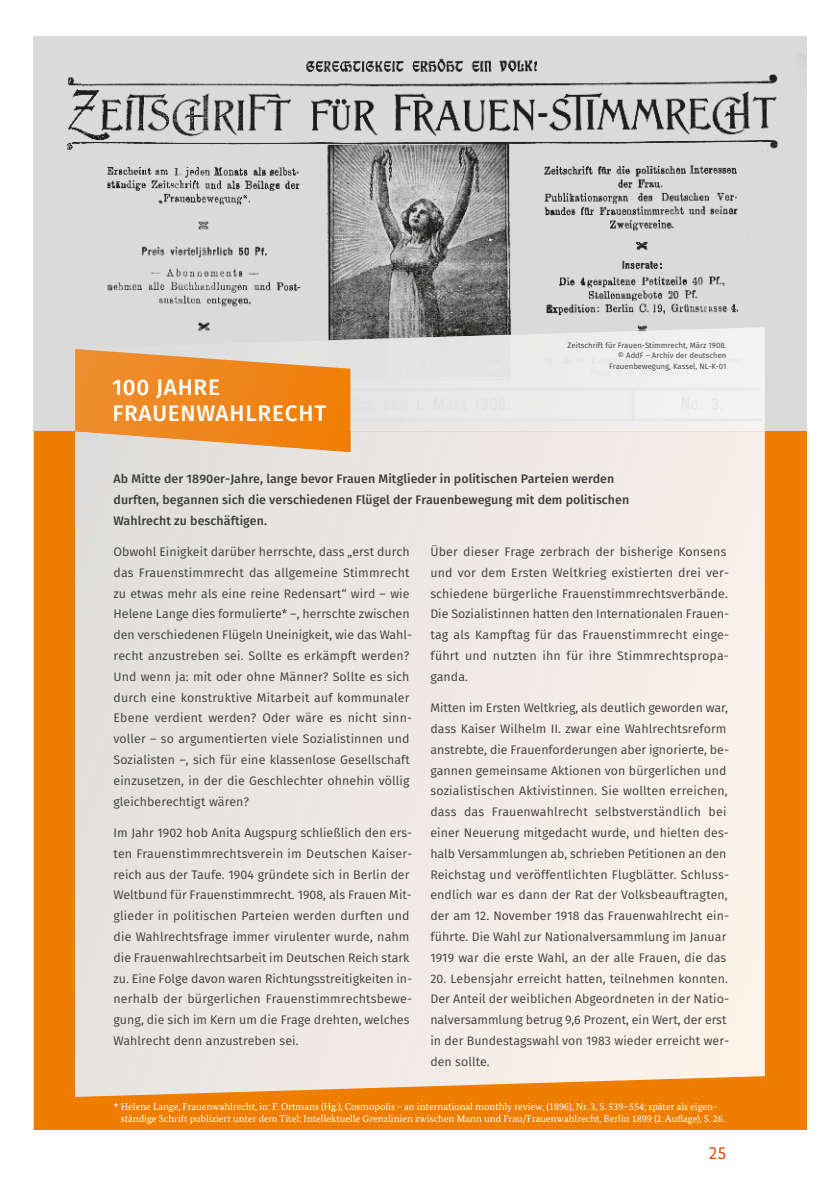
<style>
.page{position:relative;width:840px;height:1191px;background:#fff}
.page>*{position:absolute;margin:0;border:0;box-sizing:border-box;transform-origin:0 0}
.t1{font:500 22.4px/26px "Fira Sans";letter-spacing:.035em;color:#fff}
.t2{font:18px "Bundes Sans";color:#e04b0d}
.t3{font:12.8px "Fira Sans";letter-spacing:.035em;color:#fff}
.t4{font:12.4px/20.8px "Fira Sans";letter-spacing:.005em;color:#3c3c3b}
.t5{font:500 12.4px/20.8px "Fira Sans";letter-spacing:.005em;color:#3c3c3b}
.t6{font:10px/12px "Bundes Serif";color:#fff}
.t7{font:7.8px/10.4px "Fira Sans";color:#3c3c3b;text-align:right}
</style>
<div class="page">
<div style="left:33px;top:36px;width:773px;height:428px;background:#dadada"></div>
<img style="left:67px;top:54px;width:739px;height:377px">
<div style="left:33px;top:431px;width:773px;height:698px;background:#ef7d00"></div>
<img style="left:75px;top:327px;width:689px;height:770px">
<img style="left:75px;top:349px;width:275px;height:103px">
<p class="t1" style="left:112px;top:374px;width:215px">100 JAHRE<br>FRAUENWAHLRECHT</p>
<p class="t7" style="left:567px;top:340px;width:160px">Zeitschrift für Frauen-Stimmrecht, März 1908. © AddF – Archiv der deutschen<br>Frauenbewegung, Kassel, NL-K-01</p>
<p class="t5" style="left:113px;top:468px;width:517px">Ab Mitte der 1890er-Jahre, lange bevor Frauen Mitglieder in politischen Parteien werden durften, begannen sich die verschiedenen Flügel der Frauenbewegung mit dem politischen<br>Wahlrecht zu beschäftigen.</p>
<p class="t4" style="left:113px;top:541px;width:300px">Obwohl Einigkeit darüber herrschte, dass „erst durch das Frauenstimmrecht das allgemeine Stimmrecht zu etwas mehr als eine reine Redensart“ wird – wie Helene Lange dies formulierte* –, herrschte zwischen den verschiedenen Flügeln Uneinigkeit, wie das Wahl&shy;recht anzustreben sei. Sollte es erkämpft werden?<br>Und wenn ja: mit oder ohne Männer? Sollte es sich durch eine konstruktive Mitarbeit auf kommunaler Ebene verdient werden? Oder wäre es nicht sinn - voller – so argumentierten viele Sozialistinnen und Sozialisten –, sich für eine klassenlose Gesellschaft einzusetzen, in der die Geschlechter ohnehin völlig gleichberechtigt wären?</p>
<p class="t4" style="left:113px;top:822px;width:300px">Im Jahr 1902 hob Anita Augspurg schließlich den ers&shy;ten Frauenstimmrechtsverein im Deutschen Kaiser&shy;reich aus der Taufe. 1904 gründete sich in Berlin der Weltbund für Frauenstimmrecht. 1908, als Frauen Mit&shy;glieder in politischen Parteien werden durften und die Wahlrechtsfrage immer virulenter wurde, nahm die Frauenwahlrechtsarbeit im Deutschen Reich stark zu. Eine Folge davon waren Richtungsstreitigkeiten in&shy;nerhalb der bürgerlichen Frauenstimmrechtsbewe&shy;gung, die sich im Kern um die Frage drehten, welches Wahlrecht denn anzustreben sei.</p>
<p class="t4" style="left:430px;top:541px;width:300px">Über dieser Frage zerbrach der bisherige Konsens und vor dem Ersten Weltkrieg existierten drei ver&shy;schiedene bürgerliche Frauenstimmrechtsverbände.<br>Die Sozialistinnen hatten den Internationalen Frauen - tag als Kampftag für das Frauenstimmrecht einge&shy;führt und nutzten ihn für ihre Stimmrechtspro pa - ganda.</p>
<p class="t4" style="left:430px;top:697px;width:300px">Mitten im Ersten Weltkrieg, als deutlich geworden war, dass Kaiser Wilhelm II. zwar eine Wahlrechtsreform anstrebte, die Frauenforderungen aber ignorierte, be&shy;gannen gemeinsame Aktionen von bürgerlichen und sozialistischen Aktivistinnen. Sie wollten erreichen, dass das Frauenwahlrecht selbstverständlich bei einer Neuerung mitgedacht wurde, und hielten des&shy;halb Versammlungen ab, schrieben Petitionen an den Reichstag und veröffentlichten Flugblätter. Schluss&shy;endlich war es dann der Rat der Volksbeauftragten, der am 12. November 1918 das Frauenwahlrecht ein&shy;führte. Die Wahl zur Nationalversammlung im Januar 1919 war die erste Wahl, an der alle Frauen, die das</p>
<p class="t4" style="left:430px;top:968px;width:300px">20. Le bens jahr erreicht hatten, teilnehmen konnten.<br>Der Anteil der weiblichen Abgeordneten in der Natio - nal ver samm lung betrug 9,6 Prozent, ein Wert, der erst in der Bundestagswahl von 1983 wieder erreicht wer&shy;den sollte.</p>
<p class="t3" style="left:558px;top:1095px;width:208px">DIE MÜTTER DES GRUNDGESETZES</p>
<p class="t6" style="left:121px;top:1100px;width:605px;text-indent:-7px">* Helene Lange, Frauenwahlrecht, in: F. Ortmans (Hg.), Cosmopolis – an international monthly review, (1896), Nr. 3, S. 539–554; später als eigen&shy;ständige Schrift publiziert unter dem Titel: Intellektuelle Grenzlinien zwischen Mann und Frau/Frauenwahlrecht, Berlin 1899 (2. Auflage), S. 26.</p>
<h2 class="t2" style="left:708px;top:1142px;width:19px">25</h2>
</div>
